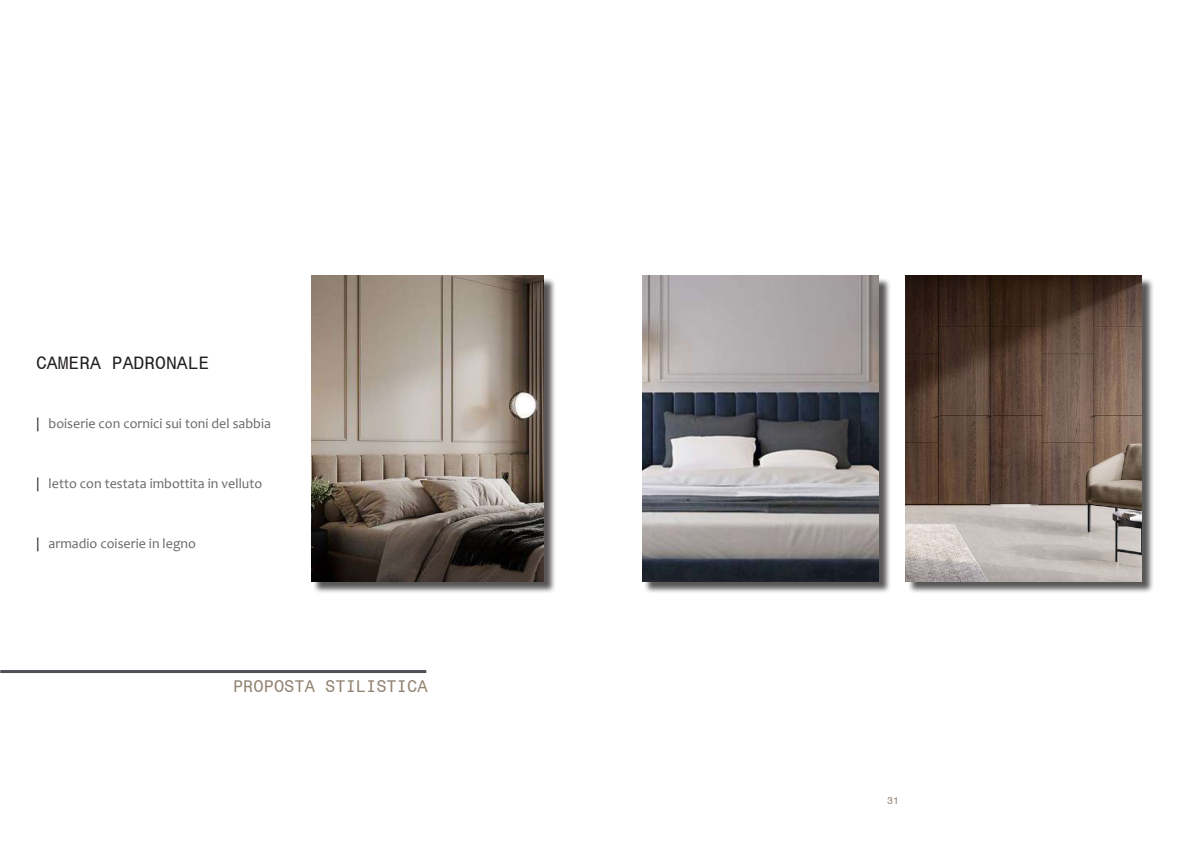
<style>
.page{position:relative;width:1191px;height:842px;background:#fff}
.page>*{position:absolute;margin:0;border:0;box-sizing:border-box;transform-origin:0 0}
.t1{font:18px "Monospace 821 BT";color:#231f20}
.t2{font:17px "Monospace 821 BT";color:#928373}
.t3{font:14px "Candara";color:#68686b}
.t4{font:10px "Monospace 821 BT";color:#928373}
.s1{color:#231f20}
</style>
<div class="page">
<hr style="left:0;top:670px;width:426px;height:3px;background:#4d4e56">
<div style="left:313px;top:277px;width:243px;height:317px;background:#231f20;opacity:.75"></div>
<img style="left:311px;top:275px;width:233px;height:306px">
<div style="left:906px;top:277px;width:247px;height:317px;background:#231f20;opacity:.75"></div>
<img style="left:905px;top:275px;width:236px;height:306px">
<div style="left:644px;top:277px;width:247px;height:317px;background:#231f20;opacity:.75"></div>
<img style="left:642px;top:275px;width:236px;height:306px">
<p class="t1" style="left:36px;top:352px;width:175px">CAMERA PADRONALE</p>
<p class="t3" style="left:36px;top:415px;width:236px"><span class="s1">|</span> boiserie con cornici sui toni del sabbia</p>
<p class="t3" style="left:36px;top:475px;width:228px"><span class="s1">|</span> letto con testata imbottita in velluto</p>
<p class="t3" style="left:36px;top:535px;width:161px"><span class="s1">|</span> armadio coiserie in legno</p>
<p class="t2" style="left:233px;top:676px;width:196px">PROPOSTA STILISTICA</p>
<p class="t4" style="left:887px;top:794px;width:14px">31</p>
</div>
